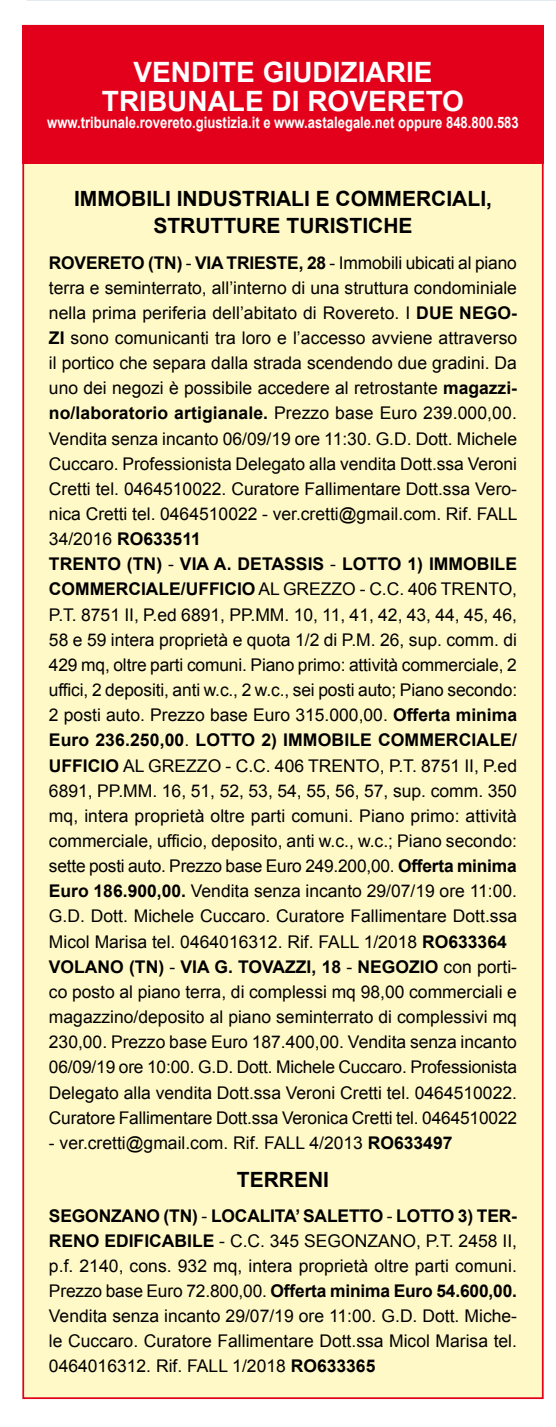
<style>
.page{position:relative;width:556px;height:1427px;background:#fff}
.page>*{position:absolute;margin:0;border:0;box-sizing:border-box;transform-origin:0 0}
.t1{font:700 28px "Arial";color:#fff}
.t2{font:700 21px/27.8px "Arial";color:#000;text-align:center}
.t3{font:17.5px/25.2px "Arial";color:#000;text-align:justify}
.t4{font:700 17.5px "Arial";letter-spacing:-.01em;color:#000}
.t5{font:700 15.75px "Arial";color:#fff;scale:.83 1}
.s1{font-weight:700}
.s2{font-weight:400}
</style>
<div class="page">
<svg style="left:26px;top:0;width:306px;height:1px"></svg>
<hr style="left:332px;top:0;width:224px;height:1px;background:#cdd5e7">
<div style="left:23px;top:26px;width:519px;height:1372px;background:#fff9c7"></div>
<div style="left:22px;top:25px;width:521px;height:139px;background:#e2001a"></div>
<h1 class="t1" style="left:133px;top:53px;width:93px">VEN DITE</h1>
<h1 class="t1" style="left:263px;top:53px;width:156px">GIU DIZIARIE</h1>
<h1 class="t1" style="left:102px;top:82px;width:55px">TRIBUN</h1>
<h1 class="t1" style="left:208px;top:82px;width:219px">ALE DI ROVERETO</h1>
<p class="t5" style="left:47px;top:111px;width:569px">www.tribunale.rovereto.giustizia.it e www.astalegale.net oppure 848.800.583</p>
<p class="t2" style="left:74px;top:185px;width:419px">Immobili industriali e commerciali, strutture turistich e</p>
<p class="t4" style="left:49px;top:251px;width:73px">ROVERETO</p>
<p class="t3" style="left:49px;top:250px;width:470px;text-align:left;text-indent:99px"><span class="s1">(TN)</span> - <span class="s1">VIA TRIESTE, 28</span> - Immobili ubicati al piano terra e seminterrato, all’interno di una struttura condominiale nella prima periferia dell’abitato di Rovereto. I <span class="s1">DUE NEGO-ZI</span> sono comunicanti tra loro e l’accesso avviene attraverso il portico che separa dalla strada scendendo due gradini. Da uno dei negozi è possibile accedere al retrostante <span class="s1">magazzi&shy;no/laboratorio artigianale.</span> Prezzo base Euro 239.000,00.<br>Vendita senza incanto 06/09/19 ore 11:30. G.D. Dott. Michele Cuccaro. Professionista Delegato alla vendita Dott.ssa Veroni Cretti tel. 0464510022. Curatore Fallimentare Dott.ssa Vero&shy;nica Cretti tel. 0464510022 - ver.cretti@gmail.com. Rif. FALL 34/2016 <span class="s1">RO633511<br>TRENTO</span></p>
<p class="t4" style="left:127px;top:553px;width:239px">(TN ) <span class="s2">-</span> VIA A. DETASSIS <span class="s2">-</span> LOTTO</p>
<p class="t4" style="left:407px;top:553px;width:34px">1) IMMOBI</p>
<p class="t4" style="left:494px;top:553px;width:22px">LE</p>
<p class="t3" style="left:49px;top:577px;width:469px;text-indent:67px"><span class="s1">RCIALE/UFFICIO</span> AL GREZZO - C.C. 406 TRENTO, P.T. 8751 II, P.ed 6891, PP.MM. 10, 11, 41, 42, 43, 44, 45, 46, 58 e 59 intera proprietà e quota 1/2 di P.M. 26, sup. comm. di 429 mq, oltre parti comuni. Piano primo: attività commerciale, 2 uffici, 2 depositi, anti w.c., 2 w.c., sei posti auto; Piano secondo:<br>2 posti auto. Prezzo base Euro 315.000,00. <span class="s1">Offerta minima Euro 236.250,00</span>. <span class="s1">LOTTO</span></p>
<p class="t4" style="left:49px;top:578px;width:27px">COMME</p>
<p class="t3" style="left:49px;top:728px;width:469px;text-align:left;text-indent:397px"><span class="s1">RCIALE/ UFFICIO</span> AL GREZZO - C.C. 406 TRENTO, P.T. 8751 II, P.ed 6891, PP.MM. 16, 51, 52, 53, 54, 55, 56, 57, sup. comm. 350 mq, intera proprietà oltre parti comuni. Piano primo: attività commerciale, ufficio, deposito, anti w.c., w.c.; Piano secondo: sette posti auto. Prezzo base Euro 249.200,00. <span class="s1">Offerta minima Euro 186.900,00.</span> Vendita senza incanto 29/07/19 ore 11:00.<br>G.D. Dott. Michele Cuccaro. Curatore Fallimentare Dott.ssa Micol Marisa tel. 0464016312. Rif. FALL 1/2018 <span class="s1">RO633364<br>VOLANO (TN )</span> - <span class="s1">VIA G. TOVAZZI , 18</span> - <span class="s1">NEGOZIO</span></p>
<p class="t4" style="left:261px;top:729px;width:34px">2) IMMOBI</p>
<p class="t4" style="left:349px;top:729px;width:56px">LE COMME</p>
<p class="t3" style="left:49px;top:954px;width:469px;text-indent:394px">con porti&shy;co posto al piano terra, di complessi mq 98,00 commerciali e magazzino/deposito al piano seminterrato di complessivi mq 230,00. Prezzo base Euro 187.400,00. Vendita senza incanto 06/09/19 ore 10:00. G.D. Dott. Michele Cuccaro. Professionista Delegato alla vendita Dott.ssa Veroni Cretti tel. 0464510022.<br>Curatore Fallimentare Dott.ssa Veronica Cretti tel. 0464510022</p>
<p class="t3" style="left:49px;top:1130px;width:405px">- ver.cretti@gmail.com. Rif. FALL 4/2013 <span class="s1">RO633497</span></p>
<p class="t2" style="left:237px;top:1166px;width:94px">Terreni</p>
<p class="t4" style="left:49px;top:1204px;width:50px">SEGONZ</p>
<p class="t4" style="left:122px;top:1204px;width:228px">ANO (TN ) <span class="s2">-</span> LOCALITA’ SALETTO</p>
<p class="t4" style="left:387px;top:1204px;width:33px"><span class="s2">-</span> LOTTO</p>
<p class="t4" style="left:458px;top:1204px;width:61px">3) TE R-</p>
<p class="t4" style="left:49px;top:1229px;width:26px">RENO</p>
<p class="t3" style="left:49px;top:1228px;width:469px;text-indent:55px"><span class="s1">EDIFICABI LE</span> - C.C. 345 SEGONZANO, P.T. 2458 II, p.f. 2140, cons. 932 mq, intera proprietà oltre parti comuni.<br>Prezzo base Euro 72.800,00. <span class="s1">Offerta minima Euro 54.600,00.<br></span>Vendita senza incanto 29/07/19 ore 11:00. G.D. Dott. Miche&shy;le Cuccaro. Curatore Fallimentare Dott.ssa Micol Marisa tel.<br>0464016312. Rif. FALL 1/2018 <span class="s1">RO633365</span></p>
</div>
